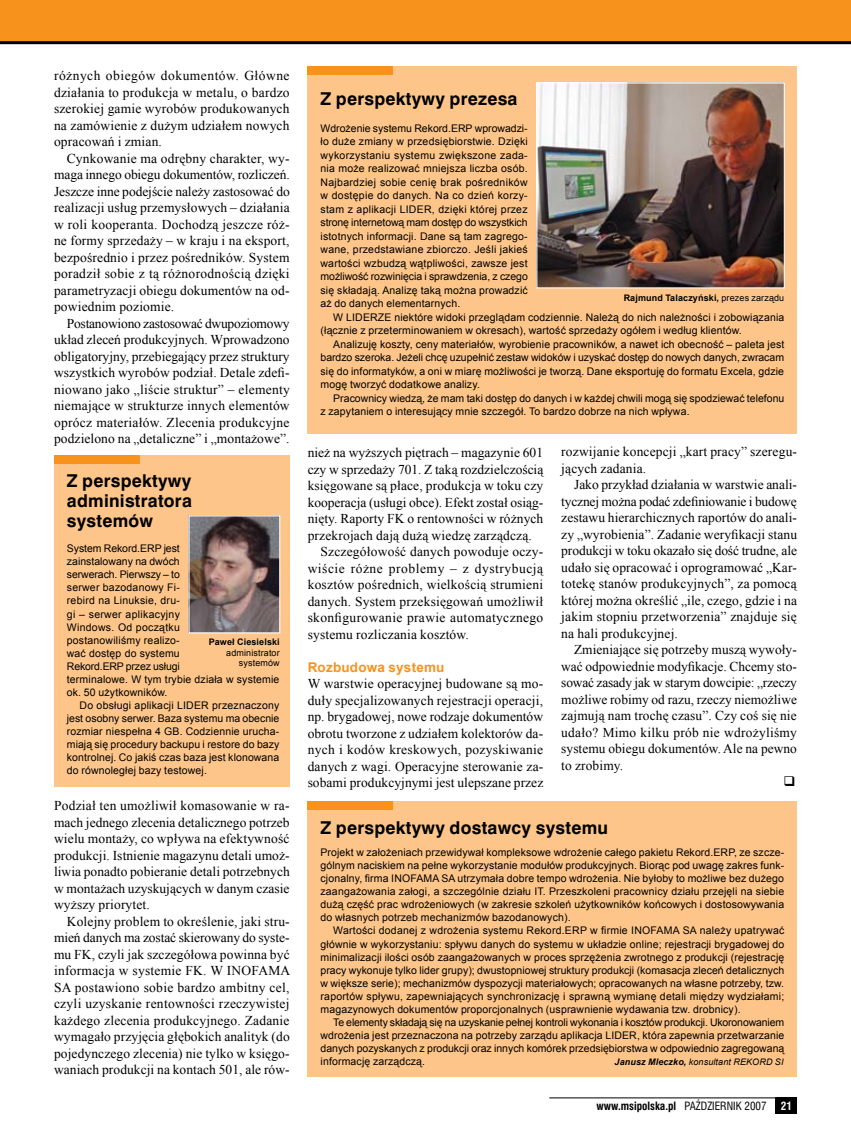
<style>
.page{position:relative;width:851px;height:1136px;background:#fff}
.page>*{position:absolute;margin:0;border:0;box-sizing:border-box;transform-origin:0 0}
.t1{font:700 16.5px/19.8px "Swis 721 PL";letter-spacing:.015em;color:#000;text-align:justify}
.t2{font:13.5px/16.5px "Times New Roman";letter-spacing:.01em;color:#000;text-align:justify}
.t3{font:13.5px "Times New Roman";letter-spacing:.04em;color:#000}
.t4{font:700 13.5px "Arial";letter-spacing:.015em;color:#f7931d}
.t5{font:10.5px/13px "Arial";letter-spacing:.015em;color:#000;text-align:justify}
.t6{font:700 10.5px "Swis 721 Cn PL";color:#000}
.t7{font:700 10.5px "Swis 721 Cn PL";color:#fff}
.t8{font:700 9px "Arial";letter-spacing:.015em;color:#000}
.t9{font:italic 9px "Arial";letter-spacing:.015em;color:#000}
.t10{font:9px/10.5px "Arial";letter-spacing:.015em;color:#000;text-align:right}
.s1{font-weight:400}
.s2{font-weight:700}
</style>
<div class="page">
<div style="left:0;top:0;width:850px;height:43px;background:#f7931d"></div>
<hr style="left:0;top:41px;width:850px;height:3px;background:#000">
<div style="left:775px;top:1097px;width:21px;height:17px;background:#000"></div>
<hr style="left:549px;top:1097px;width:247px;height:1px;background:#000">
<div style="left:307px;top:67px;width:489px;height:367px;background:#fdc589"></div>
<div style="left:307px;top:67px;width:86px;height:8px;background:#f7931d"></div>
<img style="left:538px;top:84px;width:244px;height:202px">
<div style="left:536px;top:82px;width:248px;height:206px;border:1px solid #fff"></div>
<div style="left:54px;top:455px;width:235px;height:331px;background:#fdc589"></div>
<div style="left:54px;top:455px;width:85px;height:8px;background:#f7931d"></div>
<img style="left:190px;top:517px;width:88px;height:114px">
<div style="left:188px;top:515px;width:92px;height:118px;border:1px solid #fff"></div>
<div style="left:307px;top:800px;width:489px;height:276px;background:#fdc589"></div>
<div style="left:307px;top:800px;width:86px;height:9px;background:#f7931d"></div>
<p class="t2" style="left:54px;top:67px;width:237px">różnych obiegów dokumentów. Główne działania to produkcja w metalu, o bardzo szerokiej gamie wyrobów produkowanych na zamówienie z dużym udziałem nowych opracowań i zmian.</p>
<p class="t2" style="left:54px;top:149px;width:237px;text-indent:13px">Cynkowanie ma odrębny charakter, wy&shy;maga innego obiegu dokumentów, rozliczeń.<br>Jeszcze inne podejście należy zastosować do realizacji usług przemysłowych – działania w roli kooperanta. Dochodzą jeszcze róż&shy;ne formy sprzedaży – w kraju i na eksport, bezpośrednio i przez pośredników. System poradził sobie z tą różnorodnością dzięki parametryzacji obiegu dokumentów na od&shy;powiednim poziomie.</p>
<p class="t2" style="left:54px;top:314px;width:237px;text-indent:13px">Postanowiono zastosować dwupoziomowy układ zleceń produkcyjnych. Wprowadzono obligatoryjny, przebiegający przez struktury wszystkich wyrobów podział. Detale zdefi&shy;niowano jako „liście struktur” – elementy niemające w strukturze innych elementów oprócz materiałów. Zlecenia produkcyjne podzielono na „detaliczne” i „montażowe”.</p>
<h1 class="t1" style="left:67px;top:470px;width:126px">Z perspektywy administratora systemów</h1>
<p class="t5" style="left:67px;top:542px;width:214px;text-align:left">System Rekord.ERP jest<br>zainstalowany na dwóch<br>serwerach. Pierwszy – to<br>serwer bazodanowy Fi-<br>rebird na Linuksie, dru-<br>gi – serwer aplikacyjny<br>Windows. Od początku<br>postanowiliśmy realizo-<br>wać dostęp do systemu<br>Rekord.ERP przez usługi<br>terminalowe. W tym trybie działa w systemie ok. 50 użytkowników.</p>
<p class="t5" style="left:67px;top:698px;width:214px;text-indent:13px">Do obsługi aplikacji LIDER przeznaczony jest osobny serwer. Baza systemu ma obecnie rozmiar niespełna 4 GB. Codziennie urucha&shy;miają się procedury backupu i restore do bazy kontrolnej. Co jakiś czas baza jest klonowana do równoległej bazy testowej.</p>
<p class="t8" style="left:209px;top:636px;width:73px">Paweł Ciesielski</p>
<p class="t10" style="left:226px;top:647px;width:55px">administrator systemów</p>
<p class="t2" style="left:54px;top:797px;width:237px">Podział ten umożliwił komasowanie w ra&shy;mach jednego zlecenia detalicznego potrzeb wielu montaży, co wpływa na efektywność produkcji. Istnienie magazynu detali umoż&shy;liwia ponadto pobieranie detali potrzebnych w montażach uzyskujących w danym czasie wyższy priorytet.</p>
<p class="t2" style="left:54px;top:912px;width:238px;text-indent:13px">Kolejny problem to określenie, jaki stru&shy;mień danych ma zostać skierowany do syste&shy;mu FK, czyli jak szczegółowa powinna być informacja w systemie FK. W INOFAMA SA postawiono sobie bardzo ambitny cel, czyli uzyskanie rentowności rzeczywistej każdego zlecenia produkcyjnego. Zadanie wymagało przyjęcia głębokich analityk (do pojedynczego zlecenia) nie tylko w księgo&shy;waniach produkcji na kontach 501, ale rów-</p>
<h1 class="t1" style="left:320px;top:88px;width:198px">Z perspektywy prezesa</h1>
<p class="t5" style="left:320px;top:121px;width:209px;line-height:13.5px">Wdrożenie systemu Rekord.ERP wprowadzi&shy;ło duże zmiany w przedsiębiorstwie. Dzięki wykorzystaniu systemu zwiększone zada&shy;nia może realizować mniejsza liczba osób.<br>Najbardziej sobie cenię brak pośredników w dostępie do danych. Na co dzień korzy&shy;stam z aplikacji LIDER, dzięki której przez stronę internetową mam dostęp do wszystkich istotnych informacji. Dane są tam zagrego&shy;wane, przedstawiane zbiorczo. Jeśli jakieś wartości wzbudzą wątpliwości, zawsze jest możliwość rozwinięcia i sprawdzenia, z czego się składają. Analizę taką można prowadzić aż do danych elementarnych.</p>
<p class="t5" style="left:320px;top:310px;width:465px;line-height:13.5px;text-indent:13px">W LIDERZE niektóre widoki przeglądam codziennie. Należą do nich należności i zobowiązania (łącznie z przeterminowaniem w okresach), wartość sprzedaży ogółem i według klientów.</p>
<p class="t5" style="left:320px;top:337px;width:465px;line-height:13.5px;text-indent:13px">Analizuję koszty, ceny materiałów, wyrobienie pracowników, a nawet ich obecność – paleta jest bardzo szeroka. Jeżeli chcę uzupełnić zestaw widoków i uzyskać dostęp do nowych danych, zwracam się do informatyków, a oni w miarę możliwości je tworzą. Dane eksportuję do formatu Excela, gdzie mogę tworzyć dodatkowe analizy.</p>
<p class="t5" style="left:320px;top:391px;width:465px;line-height:13.5px;text-indent:13px">Pracownicy wiedzą, że mam taki dostęp do danych i w każdej chwili mogą się spodziewać telefonu z zapytaniem o interesujący mnie szczegół. To bardzo dobrze na nich wpływa.</p>
<p class="t8" style="left:623px;top:292px;width:162px">Rajmund Talaczyński, <span class="s1">prezes zarządu</span></p>
<p class="t2" style="left:307px;top:444px;width:237px">nież na wyższych piętrach – magazynie 601</p>
<p class="t2" style="left:307px;top:460px;width:237px">czy w sprzedaży 701. Z taką rozdzielczością</p>
<p class="t2" style="left:307px;top:477px;width:237px">księgowane są płace, produkcja w toku czy</p>
<p class="t2" style="left:307px;top:493px;width:237px">kooperacja (usługi obce). Efekt został osiąg-</p>
<p class="t2" style="left:307px;top:510px;width:237px">nięty. Raporty FK o rentowności w różnych</p>
<p class="t2" style="left:307px;top:526px;width:226px">przekrojach dają dużą wiedzę zarządczą.</p>
<p class="t2" style="left:320px;top:543px;width:224px">Szczegółowość danych powoduje oczy-</p>
<p class="t3" style="left:307px;top:559px;width:237px">wiście różne problemy – z dystrybucją</p>
<p class="t2" style="left:307px;top:576px;width:237px">kosztów pośrednich, wielkością strumieni</p>
<p class="t2" style="left:307px;top:592px;width:237px">danych. System przeksięgowań umożliwił</p>
<p class="t2" style="left:307px;top:609px;width:237px">skonfigurowanie prawie automatycznego</p>
<p class="t2" style="left:307px;top:625px;width:163px">systemu rozliczania kosztów.</p>
<p class="t4" style="left:307px;top:658px;width:138px">Rozbudowa systemu</p>
<p class="t2" style="left:307px;top:675px;width:237px">W warstwie operacyjnej budowane są mo&shy;duły specjalizowanych rejestracji operacji, np. brygadowej, nowe rodzaje dokumentów obrotu tworzone z udziałem kolektorów da&shy;nych i kodów kreskowych, pozyskiwanie danych z wagi. Operacyjne sterowanie za&shy;sobami produkcyjnymi jest ulepszane przez</p>
<p class="t2" style="left:561px;top:443px;width:237px">rozwijanie koncepcji „kart pracy” szeregu&shy;jących zadania.</p>
<p class="t2" style="left:561px;top:476px;width:237px;text-indent:13px">Jako przykład działania w warstwie anali&shy;tycznej można podać zdefiniowanie i budowę zestawu hierarchicznych raportów do anali&shy;zy „wyrobienia”. Zadanie weryfikacji stanu produkcji w toku okazało się dość trudne, ale udało się opracować i oprogramować „Kar&shy;totekę stanów produkcyjnych”, za pomocą której można określić „ile, czego, gdzie i na jakim stopniu przetworzenia” znajduje się na hali produkcyjnej.</p>
<p class="t2" style="left:561px;top:641px;width:237px;text-indent:13px">Zmieniające się potrzeby muszą wywoły&shy;wać odpowiednie modyfikacje. Chcemy sto&shy;sować zasady jak w starym dowcipie: „rzeczy możliwe robimy od razu, rzeczy niemożliwe zajmują nam trochę czasu”. Czy coś się nie udało? Mimo kilku prób nie wdrożyliśmy systemu obiegu dokumentów. Ale na pewno to zrobimy.</p>
<h1 class="t1" style="left:320px;top:817px;width:289px">Z perspektywy dostawcy systemu</h1>
<p class="t5" style="left:320px;top:846px;width:465px">Projekt w założeniach przewidywał kompleksowe wdrożenie całego pakietu Rekord.ERP, ze szcze&shy;gólnym naciskiem na pełne wykorzystanie modułów produkcyjnych. Biorąc pod uwagę zakres funk&shy;cjonalny, firma INOFAMA SA utrzymała dobre tempo wdrożenia. Nie byłoby to możliwe bez dużego zaangażowania załogi, a szczególnie działu IT. Przeszkoleni pracownicy działu przejęli na siebie dużą część prac wdrożeniowych (w zakresie szkoleń użytkowników końcowych i dostosowywania do własnych potrzeb mechanizmów bazodanowych).</p>
<p class="t5" style="left:320px;top:924px;width:465px;text-indent:13px">Wartości dodanej z wdrożenia systemu Rekord.ERP w firmie INOFAMA SA należy upatrywać głównie w wykorzystaniu: spływu danych do systemu w układzie online; rejestracji brygadowej do minimalizacji ilości osób zaangażowanych w proces sprzężenia zwrotnego z produkcji (rejestrację pracy wykonuje tylko lider grupy); dwustopniowej struktury produkcji (komasacja zleceń detalicznych w większe serie); mechanizmów dyspozycji materiałowych; opracowanych na własne potrzeby, tzw. raportów spływu, zapewniających synchronizację i sprawną wymianę detali między wydziałami; magazynowych dokumentów proporcjonalnych (usprawnienie wydawania tzw. drobnicy).</p>
<p class="t5" style="left:320px;top:1015px;width:465px;text-indent:13px">Te elementy składają się na uzyskanie pełnej kontroli wykonania i kosztów produkcji. Ukoronowaniem wdrożenia jest przeznaczona na potrzeby zarządu aplikacja LIDER, która zapewnia przetwarzanie danych pozyskanych z produkcji oraz innych komórek przedsiębiorstwa w odpowiednio zagregowaną informację zarządczą.</p>
<p class="t9" style="left:614px;top:1055px;width:170px"><span class="s2">Janusz Mleczko,</span> konsultant REKORD SI</p>
<p class="t6" style="left:596px;top:1099px;width:172px">www.msipolska.pl <span class="s1">PAŹDZIERNIK 2007</span></p>
<p class="t7" style="left:780px;top:1099px;width:13px">21</p>
</div>
